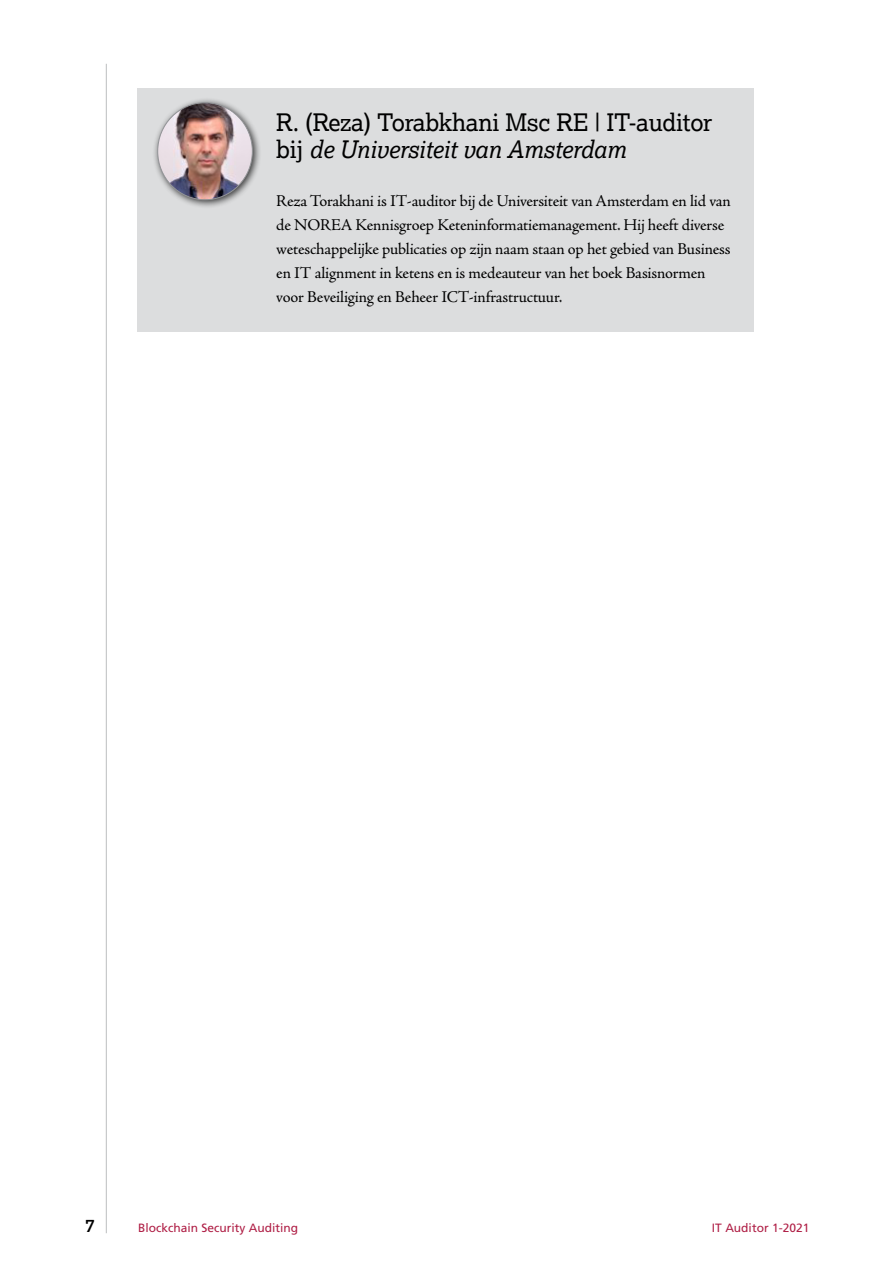
<style>
.page{position:relative;width:893px;height:1263px;background:#fff}
.page>*{position:absolute;margin:0;border:0;box-sizing:border-box;transform-origin:0 0}
.t1{font:24px/27px "Lexia";letter-spacing:-.01em;color:#000}
.t2{font:700 18px "Lexia";color:#000}
.t3{font:16.5px/24px "Adobe Jenson Pro";letter-spacing:-.01em;color:#000}
.t4{font:12px "Frutiger LT Std";color:#af1e45}
.s1{font-style:italic}
</style>
<div class="page">
<hr style="left:106px;top:64px;width:1px;height:1169px;background:#bcbec0">
<div style="left:137px;top:88px;width:617px;height:243px;background:#dcddde"></div>
<div style="left:152px;top:97px;width:110px;height:112px;background:#000;opacity:.75"></div>
<img style="left:158px;top:103px;width:94px;height:97px">
<h1 class="t1" style="left:276px;top:108px;width:438px">R. (Reza) Torabkhani Msc RE | IT-auditor bij <span class="s1">de Universiteit van Amsterdam</span></h1>
<p class="t3" style="left:276px;top:189px;width:456px">Reza Torakhani is IT-auditor bij de Universiteit van Amsterdam en lid van de NOREA Kennisgroep Keteninformatiemanagement. Hij heeft diverse weteschappelijke publicaties op zijn naam staan op het gebied van Business en IT alignment in ketens en is medeauteur van het boek Basisnormen voor Beveiliging en Beheer ICT-infrastructuur.</p>
<p class="t2" style="left:85px;top:1214px;width:11px">7</p>
<p class="t4" style="left:138px;top:1220px;width:162px">Blockchain Security Auditing</p>
<p class="t4" style="left:712px;top:1220px;width:99px">IT Auditor 1-2021</p>
</div>
